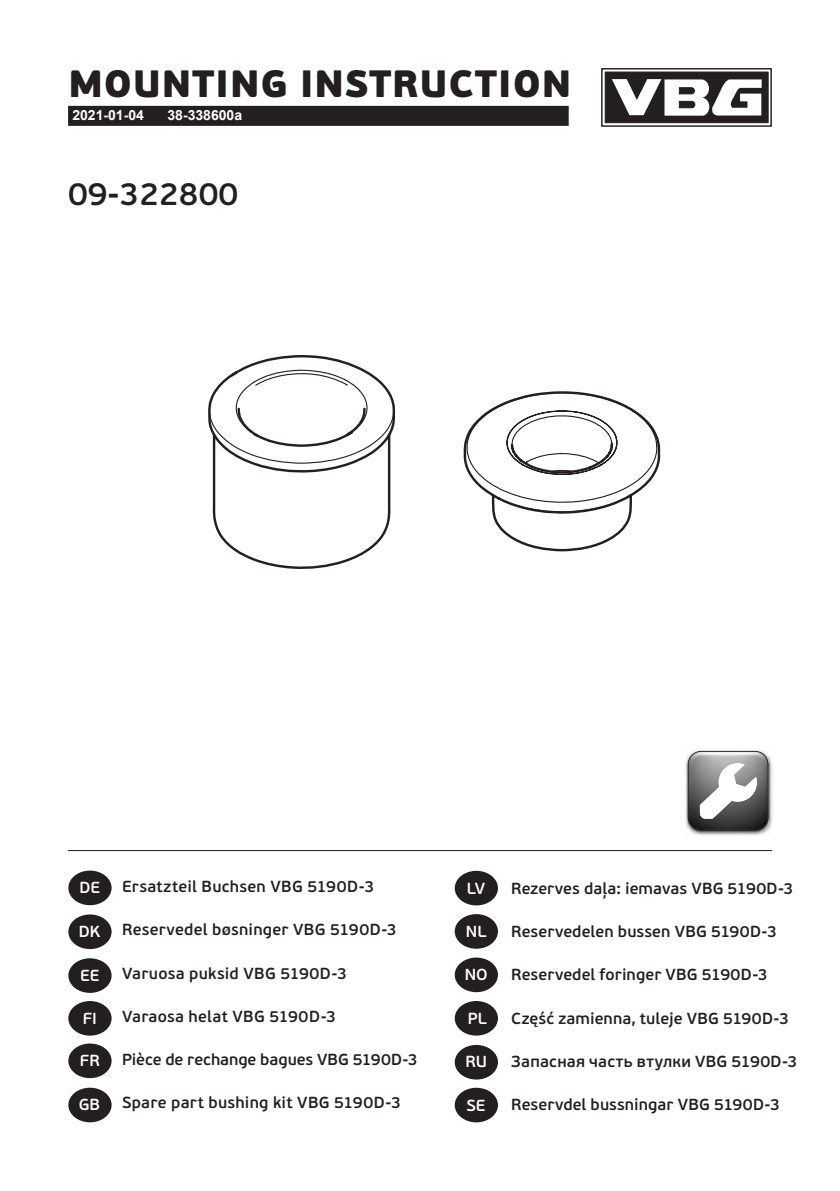
<style>
.page{position:relative;width:840px;height:1191px;background:#fff}
.page>*{position:absolute;margin:0;border:0;box-sizing:border-box;transform-origin:0 0}
.t1{font:900 38px "PF Beau Sans Pro";letter-spacing:.02em;color:#231f20}
.t2{font:600 32px "PF Beau Sans Pro";color:#231f20}
.t3{font:600 16px "PF Beau Sans Pro";letter-spacing:.01em;color:#231f20}
.t4{font:600 16px "PF Beau Sans Pro";color:#fff}
.t5{font:700 14px "Arial";color:#fff}
</style>
<div class="page">
<svg style="left:602px;top:70px;width:167px;height:55px"></svg>
<div style="left:600px;top:68px;width:171px;height:59px;border:1px solid #231f20"></div>
<div style="left:604px;top:72px;width:164px;height:51px;background:#231f20;border:1px solid #231f20"></div>
<svg style="left:612px;top:79px;width:149px;height:37px"></svg>
<div style="left:68px;top:106px;width:500px;height:20px;background:#231f20"></div>
<hr style="left:68px;top:850px;width:703px;height:1px;background:#231f20">
<img style="left:695px;top:756px;width:78px;height:79px">
<img style="left:686px;top:750px;width:83px;height:84px">
<svg style="left:687px;top:751px;width:81px;height:79px"></svg>
<div style="left:68px;top:1087px;width:43px;height:35px;background:#231f20;border-radius:50%"></div>
<div style="left:454px;top:1087px;width:43px;height:35px;background:#231f20;border-radius:50%"></div>
<div style="left:68px;top:958px;width:43px;height:35px;background:#231f20;border-radius:50%"></div>
<div style="left:454px;top:1045px;width:43px;height:34px;background:#231f20;border-radius:50%"></div>
<div style="left:454px;top:957px;width:43px;height:35px;background:#231f20;border-radius:50%"></div>
<div style="left:454px;top:1001px;width:43px;height:34px;background:#231f20;border-radius:50%"></div>
<div style="left:68px;top:1043px;width:43px;height:35px;background:#231f20;border-radius:50%"></div>
<div style="left:454px;top:914px;width:43px;height:34px;background:#231f20;border-radius:50%"></div>
<div style="left:454px;top:870px;width:43px;height:35px;background:#231f20;border-radius:50%"></div>
<div style="left:68px;top:1001px;width:43px;height:34px;background:#231f20;border-radius:50%"></div>
<div style="left:68px;top:870px;width:43px;height:35px;background:#231f20;border-radius:50%"></div>
<div style="left:68px;top:914px;width:43px;height:35px;background:#231f20;border-radius:50%"></div>
<svg style="left:212px;top:355px;width:179px;height:214px"></svg>
<svg style="left:208px;top:392px;width:188px;height:120px"></svg>
<svg style="left:463px;top:391px;width:196px;height:161px"></svg>
<h1 class="t1" style="left:68px;top:59px;width:504px">MOUNTING INSTRUCTION</h1>
<p class="t5" style="left:72px;top:105px;width:73px">2021-01-04</p>
<p class="t5" style="left:167px;top:105px;width:76px">38-338600a</p>
<p class="t2" style="left:68px;top:175px;width:171px">09-322800</p>
<p class="t4" style="left:79px;top:878px;width:22px">DE</p>
<p class="t4" style="left:79px;top:922px;width:23px">DK</p>
<p class="t4" style="left:80px;top:965px;width:21px">EE</p>
<p class="t4" style="left:83px;top:1008px;width:16px">FI</p>
<p class="t4" style="left:80px;top:1051px;width:21px">FR</p>
<p class="t4" style="left:79px;top:1094px;width:23px">GB</p>
<p class="t3" style="left:122px;top:877px;width:253px">Ersatzteil Buchsen VBG 5190D-3</p>
<p class="t3" style="left:122px;top:920px;width:276px">Reservedel bøsninger VBG 5190D-3</p>
<p class="t3" style="left:122px;top:963px;width:226px">Varuosa puksid VBG 5190D-3</p>
<p class="t3" style="left:122px;top:1006px;width:215px">Varaosa helat VBG 5190D-3</p>
<p class="t3" style="left:122px;top:1050px;width:297px">Pièce de rechange bagues VBG 5190D-3</p>
<p class="t3" style="left:122px;top:1093px;width:280px">Spare part bushing kit VBG 5190D-3</p>
<p class="t4" style="left:466px;top:879px;width:20px">LV</p>
<p class="t4" style="left:465px;top:921px;width:22px">NL</p>
<p class="t4" style="left:464px;top:964px;width:24px">NO</p>
<p class="t4" style="left:467px;top:1008px;width:21px">PL</p>
<p class="t4" style="left:465px;top:1052px;width:23px">RU</p>
<p class="t4" style="left:466px;top:1095px;width:20px">SE</p>
<p class="t3" style="left:511px;top:879px;width:283px">Rezerves daļa: iemavas VBG 5190D-3</p>
<p class="t3" style="left:511px;top:922px;width:267px">Reservedelen bussen VBG 5190D-3</p>
<p class="t3" style="left:511px;top:965px;width:258px">Reservedel foringer VBG 5190D-3</p>
<p class="t3" style="left:511px;top:1008px;width:279px">Część zamienna, tuleje VBG 5190D-3</p>
<p class="t3" style="left:511px;top:1051px;width:287px">Запасная часть втулки VBG 5190D-3</p>
<p class="t3" style="left:511px;top:1095px;width:270px">Reservdel bussningar VBG 5190D-3</p>
</div>
